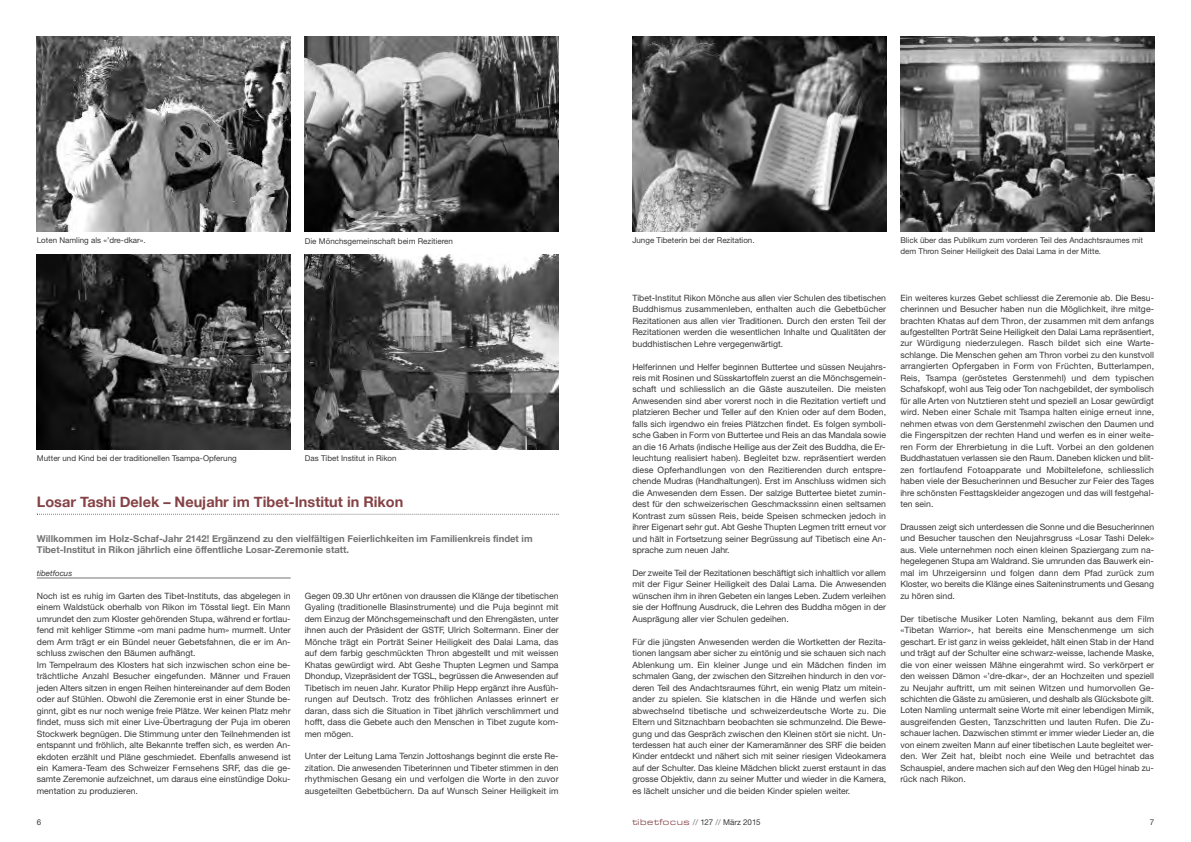
<style>
.page{position:relative;width:1191px;height:842px;background:#fff}
.page>*{position:absolute;margin:0;border:0;box-sizing:border-box;transform-origin:0 0}
.t1{font:700 14.5px "Helvetica Neue";color:#854246}
.t2{font:700 9.5px/11.5px "Helvetica Neue";color:#747475}
.t3{font:8.7px/11.5px "Helvetica Neue";color:#39383a;text-align:justify}
.t4{font:8px/11px "Helvetica Neue";color:#39383a}
.t5{font:italic 8px "Helvetica Neue";color:#39383a}
.s1{font-family:"Helvetica"}
.s2{font-family:"Eurostile BQ";font-stretch:expanded;font-size:8.5px;color:#854246}
.s3{color:#747475}
</style>
<div class="page">
<hr style="left:37px;top:578px;width:254px;height:1px;background:#747475">
<svg style="left:37px;top:514px;width:521px;height:1px"></svg>
<img style="left:632px;top:37px;width:254px;height:195px">
<img style="left:900px;top:37px;width:254px;height:195px">
<img style="left:37px;top:37px;width:254px;height:195px">
<img style="left:305px;top:37px;width:253px;height:195px">
<img style="left:37px;top:255px;width:254px;height:195px">
<img style="left:305px;top:255px;width:253px;height:195px">
<p class="t4" style="left:37px;top:236px;width:110px">Loten Namling als «’dre-dkar».</p>
<p class="t4" style="left:305px;top:236px;width:150px">Die Mo<span class="s1">̈</span>nchsgemeinschaft beim Rezitieren</p>
<p class="t4" style="left:632px;top:236px;width:124px">Junge Tibeterin bei der Rezitation.</p>
<p class="t4" style="left:900px;top:236px;width:244px">Blick über das Publikum zum vorderen Teil des Andachtsraumes mit dem Thron Seiner Heiligkeit des Dalai Lama in der Mitte.</p>
<p class="t4" style="left:37px;top:454px;width:201px">Mutter und Kind bei der traditionellen Tsampa-Opferung</p>
<p class="t4" style="left:305px;top:454px;width:93px">Das Tibet Institut in Rikon</p>
<h1 class="t1" style="left:37px;top:493px;width:368px">Losar Tashi Delek – Neujahr im Tibet-Institut in Rikon</h1>
<p class="t2" style="left:37px;top:532px;width:497px">Willkommen im Holz-Schaf-Jahr 2142! Ergänzend zu den vielfältigen Feierlichkeiten im Familienkreis findet im<br>Tibet-Institut in Rikon jährlich eine öffentliche Losar-Zeremonie statt.</p>
<p class="t5" style="left:37px;top:568px;width:37px">tibetfocus</p>
<p class="t3" style="left:37px;top:591px;width:255px;text-align:left">Noch ist es ruhig im Garten des Tibet-Instituts, das abgelegen in einem Waldstück oberhalb von Rikon im Tösstal liegt. Ein Mann umrundet den zum Kloster gehörenden Stupa, während er fortlau&shy;fend mit kehliger Stimme «om mani padme hum» murmelt. Unter dem Arm trägt er ein Bündel neuer Gebetsfahnen, die er im An&shy;schluss zwischen den Bäumen aufhängt.<br>Im Tempelraum des Klosters hat sich inzwischen schon eine be&shy;trächtliche Anzahl Besucher eingefunden. Männer und Frauen jeden Alters sitzen in engen Reihen hintereinander auf dem Boden oder auf Stühlen. Obwohl die Zeremonie erst in einer Stunde be&shy;ginnt, gibt es nur noch wenige freie Plätze. Wer keinen Platz mehr findet, muss sich mit einer Live-Übertragung der Puja im oberen Stockwerk begnügen. Die Stimmung unter den Teilnehmenden ist entspannt und fröhlich, alte Bekannte treffen sich, es werden An&shy;ekdoten erzählt und Pläne geschmiedet. Ebenfalls anwesend ist ein Kamera-Team des Schweizer Fernsehens SRF, das die ge&shy;samte Zeremonie aufzeichnet, um daraus eine einstündige Doku&shy;mentation zu produzieren.</p>
<p class="t3" style="left:305px;top:591px;width:255px">Gegen 09.30 Uhr ertönen von draussen die Klänge der tibetischen Gyaling (traditionelle Blasinstrumente) und die Puja beginnt mit dem Einzug der Mönchsgemeinschaft und den Ehrengästen, unter ihnen auch der Präsident der GSTF, Ulrich Soltermann. Einer der Mönche trägt ein Porträt Seiner Heiligkeit des Dalai Lama, das auf dem farbig geschmückten Thron abgestellt und mit weissen Khatas gewürdigt wird. Abt Geshe Thupten Legmen und Sampa Dhondup, Vizepräsident der TGSL, begrüssen die Anwesenden auf Tibetisch im neuen Jahr. Kurator Philip Hepp ergänzt ihre Ausfüh&shy;rungen auf Deutsch. Trotz des fröhlichen Anlasses erinnert er daran, dass sich die Situation in Tibet jährlich verschlimmert und hofft, dass die Gebete auch den Menschen in Tibet zugute kom&shy;men mögen.</p>
<p class="t3" style="left:305px;top:751px;width:255px">Unter der Leitung Lama Tenzin Jottoshangs beginnt die erste Re&shy;zitation. Die anwesenden Tibeterinnen und Tibeter stimmen in den rhythmischen Gesang ein und verfolgen die Worte in den zuvor ausgeteilten Gebetbüchern. Da auf Wunsch Seiner Heiligkeit im</p>
<p class="t3" style="left:632px;top:293px;width:255px">Tibet-Institut Rikon Mönche aus allen vier Schulen des tibetischen Buddhismus zusammenleben, enthalten auch die Gebetbücher Rezitationen aus allen vier Traditionen. Durch den ersten Teil der Rezitationen werden die wesentlichen Inhalte und Qualitäten der buddhistischen Lehre vergegenwärtigt.</p>
<p class="t3" style="left:632px;top:361px;width:255px">Helferinnen und Helfer beginnen Buttertee und süssen Neujahrs&shy;reis mit Rosinen und Süsskartoffeln zuerst an die Mönchsgemein&shy;schaft und schliesslich an die Gäste auszuteilen. Die meisten Anwesenden sind aber vorerst noch in die Rezitation vertieft und platzieren Becher und Teller auf den Knien oder auf dem Boden, falls sich irgendwo ein freies Plätzchen findet. Es folgen symboli&shy;sche Gaben in Form von Buttertee und Reis an das Mandala sowie an die 16 Arhats (indische Heilige aus der Zeit des Buddha, die Er&shy;leuchtung realisiert haben). Begleitet bzw. repräsentiert werden diese Opferhandlungen von den Rezitierenden durch entspre&shy;chende Mudras (Handhaltungen). Erst im Anschluss widmen sich die Anwesenden dem Essen. Der salzige Buttertee bietet zumin&shy;dest für den schweizerischen Geschmackssinn einen seltsamen Kontrast zum süssen Reis, beide Speisen schmecken jedoch in ihrer Eigenart sehr gut. Abt Geshe Thupten Legmen tritt erneut vor und hält in Fortsetzung seiner Begrüssung auf Tibetisch eine An&shy;sprache zum neuen Jahr.</p>
<p class="t3" style="left:632px;top:568px;width:255px">Der zweite Teil der Rezitationen beschäftigt sich inhaltlich vor allem mit der Figur Seiner Heiligkeit des Dalai Lama. Die Anwesenden wünschen ihm in ihren Gebeten ein langes Leben. Zudem verleihen sie der Hoffnung Ausdruck, die Lehren des Buddha mögen in der Ausprägung aller vier Schulen gedeihen.</p>
<p class="t3" style="left:632px;top:637px;width:255px">Für die jüngsten Anwesenden werden die Wortketten der Rezita&shy;tionen langsam aber sicher zu eintönig und sie schauen sich nach Ablenkung um. Ein kleiner Junge und ein Mädchen finden im schmalen Gang, der zwischen den Sitzreihen hindurch in den vor&shy;deren Teil des Andachtsraumes führt, ein wenig Platz um mitein&shy;ander zu spielen. Sie klatschen in die Hände und werfen sich abwechselnd tibetische und schweizerdeutsche Worte zu. Die Eltern und Sitznachbarn beobachten sie schmunzelnd. Die Bewe&shy;gung und das Gespräch zwischen den Kleinen stört sie nicht. Un&shy;terdessen hat auch einer der Kameramänner des SRF die beiden Kinder entdeckt und nähert sich mit seiner riesigen Videokamera auf der Schulter. Das kleine Mädchen blickt zuerst erstaunt in das grosse Objektiv, dann zu seiner Mutter und wieder in die Kamera, es lächelt unsicher und die beiden Kinder spielen weiter.</p>
<p class="t3" style="left:900px;top:293px;width:255px">Ein weiteres kurzes Gebet schliesst die Zeremonie ab. Die Besu&shy;cherinnen und Besucher haben nun die Möglichkeit, ihre mitge&shy;brachten Khatas auf dem Thron, der zusammen mit dem anfangs aufgestellten Porträt Seine Heiligkeit den Dalai Lama repräsentiert, zur Würdigung niederzulegen. Rasch bildet sich eine Warte&shy;schlange. Die Menschen gehen am Thron vorbei zu den kunstvoll arrangierten Opfergaben in Form von Früchten, Butterlampen, Reis, Tsampa (geröstetes Gerstenmehl) und dem typischen Schafskopf, wohl aus Teig oder Ton nachgebildet, der symbolisch für alle Arten von Nutztieren steht und speziell an Losar gewürdigt wird. Neben einer Schale mit Tsampa halten einige erneut inne, nehmen etwas von dem Gerstenmehl zwischen den Daumen und die Fingerspitzen der rechten Hand und werfen es in einer weite&shy;ren Form der Ehrerbietung in die Luft. Vorbei an den goldenen Buddhastatuen verlassen sie den Raum. Daneben klicken und blit&shy;zen fortlaufend Fotoapparate und Mobiltelefone, schliesslich haben viele der Besucherinnen und Besucher zur Feier des Tages ihre schönsten Festtagskleider angezogen und das will festgehal&shy;ten sein.</p>
<p class="t3" style="left:900px;top:522px;width:255px">Draussen zeigt sich unterdessen die Sonne und die Besucherinnen und Besucher tauschen den Neujahrsgruss «Losar Tashi Delek» aus. Viele unternehmen noch einen kleinen Spaziergang zum na&shy;hegelegenen Stupa am Waldrand. Sie umrunden das Bauwerk ein&shy;mal im Uhrzeigersinn und folgen dann dem Pfad zurück zum Kloster, wo bereits die Klänge eines Saiteninstruments und Gesang zu hören sind.</p>
<p class="t3" style="left:900px;top:614px;width:255px">Der tibetische Musiker Loten Namling, bekannt aus dem Film «Tibetan Warrior», hat bereits eine Menschenmenge um sich geschart. Er ist ganz in weiss gekleidet, hält einen Stab in der Hand und trägt auf der Schulter eine schwarz-weisse, lachende Maske, die von einer weissen Mähne eingerahmt wird. So verkörpert er den weissen Dämon «’dre-dkar», der an Hochzeiten und speziell zu Neujahr auftritt, um mit seinen Witzen und humorvollen Ge&shy;schichten die Gäste zu amüsieren, und deshalb als Glücksbote gilt.<br>Loten Namling untermalt seine Worte mit einer lebendigen Mimik, ausgreifenden Gesten, Tanzschritten und lauten Rufen. Die Zu&shy;schauer lachen. Dazwischen stimmt er immer wieder Lieder an, die von einem zweiten Mann auf einer tibetischen Laute begleitet wer&shy;den. Wer Zeit hat, bleibt noch eine Weile und betrachtet das Schauspiel, andere machen sich auf den Weg den Hügel hinab zu&shy;rück nach Rikon.</p>
<p class="t4" style="left:37px;top:817px;width:6px">6</p>
<p class="t4" style="left:632px;top:817px;width:130px"><span class="s2">tibetfocus</span> <span class="s3">//</span> 127 <span class="s3">//</span> März 2015</p>
<p class="t4" style="left:1149px;top:817px;width:6px">7</p>
</div>
